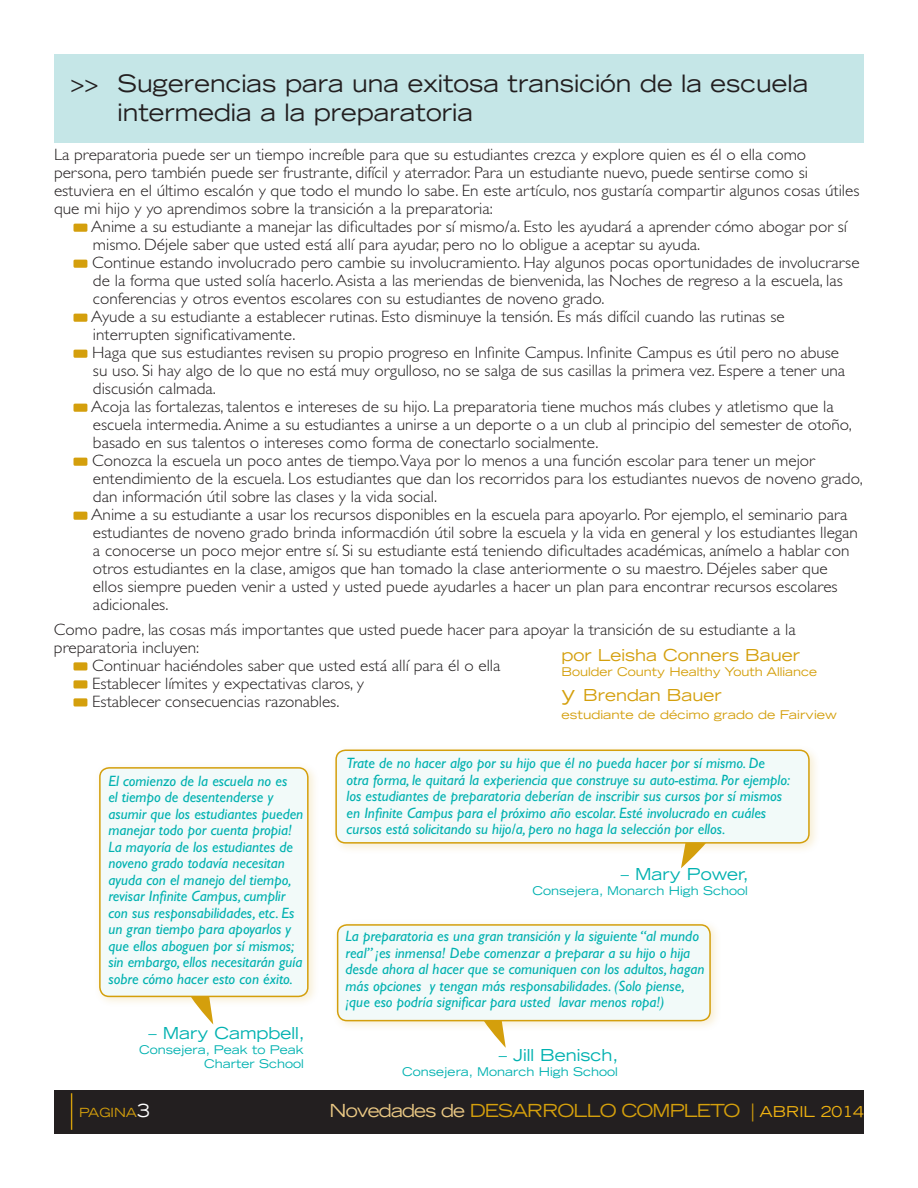
<style>
.page{position:relative;width:918px;height:1188px;background:#fff}
.page>*{position:absolute;margin:0;border:0;box-sizing:border-box;transform-origin:0 0}
.t1{font:expanded 24px/28.8px "Trade Gothic LT Std";color:#231f20}
.t2{font:expanded 18px "Trade Gothic LT Std";letter-spacing:-.05em;color:#d49f0c}
.t3{font:300 16.5px/18px "Gill Sans Std";color:#231f20;scale:1.04 1}
.t4{font:expanded 16.5px "Trade Gothic LT Std";color:#00b1b0}
.t5{font:expanded 16.5px "Trade Gothic LT Std";color:#d49f0c}
.t6{font:italic 15px/16.5px "Gill Sans Std";color:#00b1b0}
.t7{font:expanded 12.6px "Trade Gothic LT Std";color:#d49f0c}
.t8{font:expanded 12px/14.4px "Trade Gothic LT Std";color:#00b1b0;text-align:right}
.t9{font:expanded 12px "Trade Gothic LT Std";color:#d49f0c}
.t10{font:expanded 12px "Trade Gothic LT Std";color:#d49f0c;scale:1.04 1}
.s1{font-size:21px}
.s2{font-size:18px;color:#fff}
.s3{color:#eac884}
.s4{font-size:15px;color:#efb211}
</style>
<div class="page">
<div style="left:54px;top:54px;width:810px;height:89px;background:#c5e6e7"></div>
<div style="left:54px;top:1090px;width:810px;height:44px;background:#231f20"></div>
<hr style="left:71px;top:1093px;width:1px;height:37px;background:#d49f0c">
<div style="left:74px;top:224px;width:13px;height:8px;background:#d49f0c;border-radius:2px"></div>
<div style="left:74px;top:260px;width:13px;height:8px;background:#d49f0c;border-radius:2px"></div>
<div style="left:74px;top:314px;width:13px;height:8px;background:#d49f0c;border-radius:2px"></div>
<div style="left:74px;top:350px;width:13px;height:8px;background:#d49f0c;border-radius:2px"></div>
<div style="left:74px;top:404px;width:13px;height:8px;background:#d49f0c;border-radius:2px"></div>
<div style="left:74px;top:458px;width:13px;height:8px;background:#d49f0c;border-radius:2px"></div>
<div style="left:74px;top:512px;width:13px;height:8px;background:#d49f0c;border-radius:2px"></div>
<div style="left:74px;top:662px;width:13px;height:9px;background:#d49f0c;border-radius:2px"></div>
<div style="left:74px;top:680px;width:13px;height:9px;background:#d49f0c;border-radius:2px"></div>
<div style="left:74px;top:698px;width:13px;height:9px;background:#d49f0c;border-radius:2px"></div>
<svg style="left:681px;top:854px;width:15px;height:14px"></svg>
<div style="left:330px;top:744px;width:491px;height:110px;background:#d49f0c;opacity:.17"></div>
<div style="left:336px;top:750px;width:473px;height:93px;background:#f2faf9;border-radius:9px"></div>
<div style="left:335px;top:750px;width:475px;height:94px;border:2px solid #d49f0c;border-radius:9px"></div>
<svg style="left:199px;top:1008px;width:15px;height:16px"></svg>
<div style="left:94px;top:762px;width:226px;height:246px;background:#d49f0c;opacity:.17"></div>
<div style="left:100px;top:768px;width:208px;height:228px;background:#f2faf9;border-radius:9px"></div>
<div style="left:99px;top:767px;width:210px;height:230px;border:2px solid #d49f0c;border-radius:9px"></div>
<svg style="left:492px;top:1032px;width:14px;height:16px"></svg>
<div style="left:331px;top:919px;width:391px;height:113px;background:#d49f0c;opacity:.17"></div>
<div style="left:338px;top:925px;width:372px;height:96px;background:#f2faf9;border-radius:9px"></div>
<div style="left:337px;top:924px;width:374px;height:97px;border:2px solid #d49f0c;border-radius:9px"></div>
<h1 class="t1" style="left:117px;top:69px;width:692px;text-indent:-47px">&gt;&gt; Sugerencias para una exitosa transición de la escuela intermedia a la preparatoria</h1>
<p class="t3" style="left:54px;top:145px;width:776px">La preparatoria puede ser un tiempo increíble para que su estudiantes crezca y explore quien es él o ella como persona, pero también puede ser frustrante, difícil y aterrador. Para un estudiante nuevo, puede sentirse como si estuviera en el último escalón y que todo el mundo lo sabe. En este artículo, nos gustaría compartir algunos cosas útiles que mi hijo y yo aprendimos sobre la transición a la preparatoria:</p>
<p class="t3" style="left:91px;top:217px;width:743px">Anime a su estudiante a manejar las dificultades por sí mismo/a. Esto les ayudará a aprender cómo abogar por sí mismo. Déjele saber que usted está allí para ayudar, pero no lo obligue a aceptar su ayuda.<br>Continue estando involucrado pero cambie su involucramiento. Hay algunos pocas oportunidades de involucrarse de la forma que usted solía hacerlo. Asista a las meriendas de bienvenida, las Noches de regreso a la escuela, las conferencias y otros eventos escolares con su estudiantes de noveno grado.<br>Ayude a su estudiante a establecer rutinas. Esto disminuye la tensión. Es más difícil cuando las rutinas se interrupten significativamente.<br>Haga que sus estudiantes revisen su propio progreso en Infinite Campus. Infinite Campus es útil pero no abuse<br>su uso. Si hay algo de lo que no está muy orgulloso, no se salga de sus casillas la primera vez. Espere a tener una discusión calmada.<br>Acoja las fortalezas, talentos e intereses de su hijo. La preparatoria tiene muchos más clubes y atletismo que la escuela intermedia. Anime a su estudiantes a unirse a un deporte o a un club al principio del semester de otoño, basado en sus talentos o intereses como forma de conectarlo socialmente.<br>Conozca la escuela un poco antes de tiempo.Vaya por lo menos a una función escolar para tener un mejor entendimiento de la escuela. Los estudiantes que dan los recorridos para los estudiantes nuevos de noveno grado, dan información útil sobre las clases y la vida social.<br>Anime a su estudiante a usar los recursos disponibles en la escuela para apoyarlo. Por ejemplo, el seminario para estudiantes de noveno grado brinda informacdión útil sobre la escuela y la vida en general y los estudiantes llegan a conocerse un poco mejor entre sí. Si su estudiante está teniendo dificultades académicas, anímelo a hablar con otros estudiantes en la clase, amigos que han tomado la clase anteriormente o su maestro. Déjeles saber que<br>ellos siempre pueden venir a usted y usted puede ayudarles a hacer un plan para encontrar recursos escolares adicionales.</p>
<p class="t3" style="left:54px;top:620px;width:715px">Como padre, las cosas más importantes que usted puede hacer para apoyar la transición de su estudiante a la</p>
<p class="t3" style="left:54px;top:638px;width:141px">preparatoria incluyen:</p>
<p class="t3" style="left:92px;top:656px;width:394px">Continuar haciéndoles saber que usted está allí para él o ella</p>
<p class="t3" style="left:92px;top:674px;width:263px">Establecer límites y expectativas claros, y</p>
<p class="t3" style="left:92px;top:692px;width:239px">Establecer consecuencias razonables.</p>
<p class="t5" style="left:561px;top:644px;width:240px">por Leisha Conners Bauer</p>
<p class="t9" style="left:561px;top:663px;width:257px">Boulder County Healthy Youth Alliance</p>
<p class="t5" style="left:561px;top:684px;width:162px"><span class="s1">y</span> Brendan Bauer</p>
<p class="t10" style="left:561px;top:707px;width:266px">estudiante de décimo grado de Fairview</p>
<p class="t6" style="left:108px;top:773px;width:196px">El comienzo de la escuela no es<br>el tiempo de desentenderse y asumir que los estudiantes pueden manejar todo por cuenta propia!<br>La mayoría de los estudiantes de noveno grado todavía necesitan ayuda con el manejo del tiempo, revisar Infinite Campus, cumplir con sus responsabilidades, etc. Es un gran tiempo para apoyarlos y que ellos aboguen por sí mismos; sin embargo, ellos necesitarán guía sobre cómo hacer esto con éxito.</p>
<p class="t4" style="left:148px;top:1023px;width:158px">– Mary Campbell,</p>
<p class="t8" style="left:139px;top:1042px;width:166px">Consejera, Peak to Peak<br>Charter School</p>
<p class="t6" style="left:347px;top:755px;width:445px">Trate de no hacer algo por su hijo que él no pueda hacer por sí mismo. De otra forma, le quitará la experiencia que construye su auto-estima. Por ejemplo: los estudiantes de preparatoria deberían de inscribir sus cursos por sí mismos en Infinite Campus para el próximo año escolar. Esté involucrado en cuáles cursos está solicitando su hijo/a, pero no haga la selección por ellos.</p>
<p class="t4" style="left:621px;top:864px;width:129px">– Mary Power,</p>
<p class="t8" style="left:532px;top:883px;width:217px">Consejera, Monarch High School</p>
<p class="t6" style="left:346px;top:928px;width:360px">La preparatoria es una gran transición y la siguiente “al mundo real” ¡es inmensa! Debe comenzar a preparar a su hijo o hija desde ahora al hacer que se comuniquen con los adultos, hagan más opciones y tengan más responsabilidades. (Solo piense, ¡que eso podría significar para usted lavar menos ropa!)</p>
<p class="t4" style="left:499px;top:1045px;width:121px">– Jill Benisch,</p>
<p class="t8" style="left:402px;top:1064px;width:217px">Consejera, Monarch High School</p>
<p class="t7" style="left:79px;top:1105px;width:73px">PAGINA<span class="s2">3</span></p>
<p class="t2" style="left:330px;top:1099px;width:536px"><span class="s3">Novedades de</span> DESARROLLO COMPLETO | <span class="s4">ABRIL 2014</span></p>
</div>
